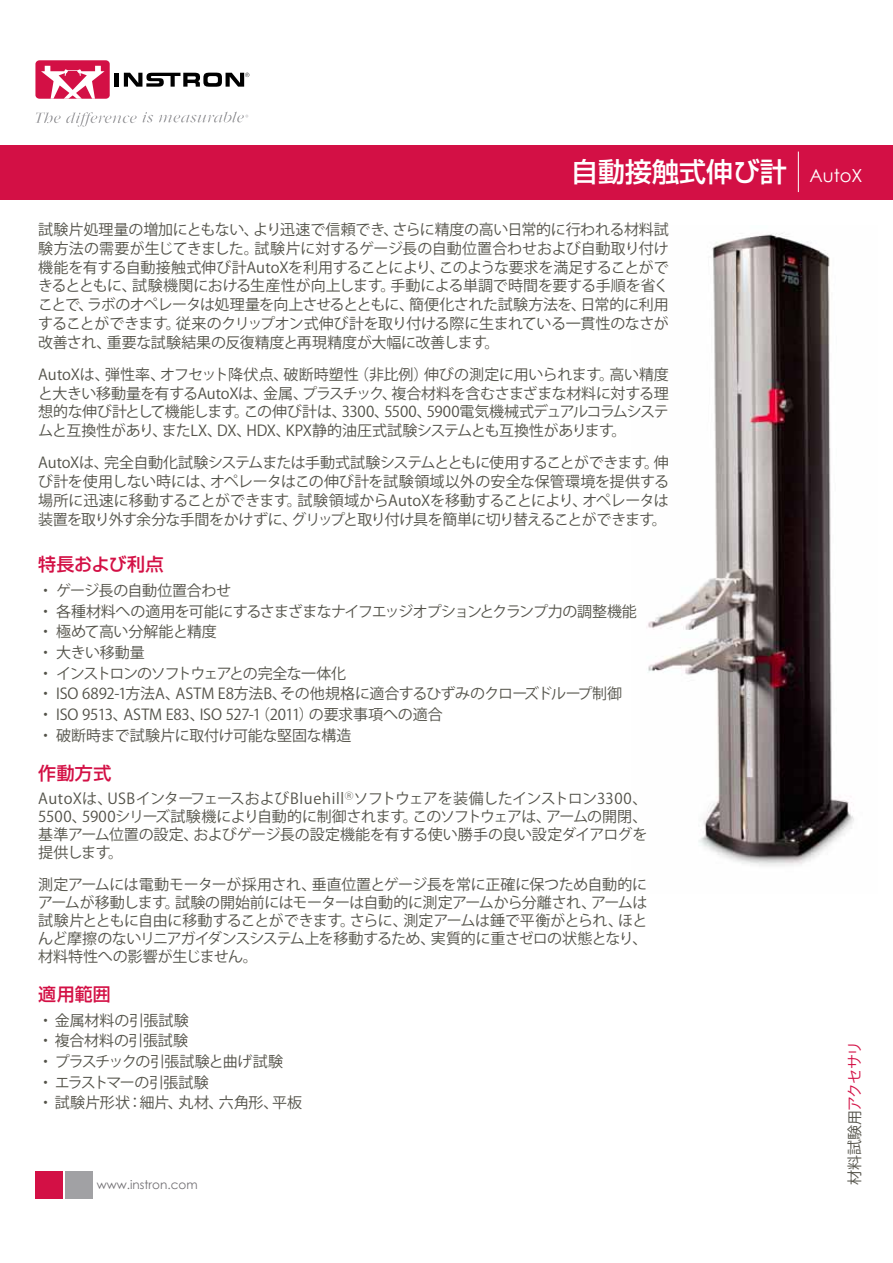
<style>
.page{position:relative;width:893px;height:1263px;background:#fff}
.page>*{position:absolute;margin:0;border:0;box-sizing:border-box;transform-origin:0 0}
.t1{font:500 27px "Shin Go";color:#fff}
.t2{font:500 18px "Shin Go";letter-spacing:.015em;color:#d31045}
.t3{font:15px/18.8px "Koz Go Pro";letter-spacing:-.025em;color:#535249;text-align:justify}
.t4{font:12px "Century Gothic";color:#716f73}
.s1{font-family:"Century Gothic";font-weight:400;font-size:18px}
.s2{color:#d31045}
</style>
<div class="page">
<div style="left:35px;top:60px;width:75px;height:39px;background:#d31045;border-radius:4px"></div>
<svg style="left:41px;top:66px;width:64px;height:33px"></svg>
<hr style="left:115px;top:73px;width:4px;height:14px;background:#000">
<svg style="left:124px;top:73px;width:125px;height:14px"></svg>
<svg style="left:36px;top:112px;width:212px;height:15px"></svg>
<img style="left:648px;top:233px;width:206px;height:633px">
<div style="left:0;top:145px;width:893px;height:54px;background:#d31045"></div>
<hr style="left:798px;top:152px;width:1px;height:40px;background:#fff">
<div style="left:65px;top:1171px;width:27px;height:27px;background:#a1a1a4"></div>
<div style="left:35px;top:1171px;width:27px;height:27px;background:#d31045"></div>
<h1 class="t1" style="left:571px;top:155px;width:293px">自動接触式伸び計 <span class="s1">AutoX</span></h1>
<p class="t3" style="left:38px;top:221px;width:632px">試験片処理量の増加にともない、より迅速で信頼でき、さらに精度の高い日常的に行われる材料試験方法の需要が生じてきました。試験片に対するゲージ長の自動位置合わせおよび自動取り付け機能を有する自動接触式伸び計AutoXを利用することにより、このような要求を満足することができるとともに、試験機関における生産性が向上します。手動による単調で時間を要する手順を省くことで、ラボのオペレータは処理量を向上させるとともに、簡便化された試験方法を、日常的に利用することができます。従来のクリップオン式伸び計を取り付ける際に生まれている一貫性のなさが改善され、重要な試験結果の反復精度と再現精度が大幅に改善します。</p>
<p class="t3" style="left:38px;top:365px;width:632px">AutoXは、弾性率、オフセット降伏点、破断時塑性（非比例）伸びの測定に用いられます。高い精度と大きい移動量を有するAutoXは、金属、プラスチック、複合材料を含むさまざまな材料に対する理想的な伸び計として機能します。この伸び計は、3300、5500、5900電気機械式デュアルコラムシステムと互換性があり、またLX、DX、HDX、KPX静的油圧式試験システムとも互換性があります。</p>
<p class="t3" style="left:38px;top:454px;width:632px">AutoXは、完全自動化試験システムまたは手動式試験システムとともに使用することができます。伸び計を使用しない時には、オペレータはこの伸び計を試験領域以外の安全な保管環境を提供する場所に迅速に移動することができます。試験領域からAutoXを移動することにより、オペレータは装置を取り外す余分な手間をかけずに、グリップと取り付け具を簡単に切り替えることができます。</p>
<p class="t2" style="left:38px;top:552px;width:127px">特長および利点</p>
<p class="t3" style="left:38px;top:580px;width:600px;line-height:20.7px;text-align:left">・ ゲージ長の自動位置合わせ<br>・ 各種材料への適用を可能にするさまざまなナイフエッジオプションとクランプ力の調整機能・ 極めて高い分解能と精度<br>・ 大きい移動量<br>・ インストロンのソフトウェアとの完全な一体化<br>・ ISO 6892-1方法A、ASTM E8方法B、その他規格に適合するひずみのクローズドループ制御・ ISO 9513、ASTM E83、ISO 527-1（2011）の要求事項への適合<br>・ 破断時まで試験片に取付け可能な堅固な構造</p>
<p class="t2" style="left:38px;top:761px;width:75px">作動方式</p>
<p class="t3" style="left:38px;top:790px;width:611px;line-height:18px">AutoXは、USBインターフェースおよびBluehill<sup>Ⓡ</sup>ソフトウェアを装備したインストロン3300、5500、5900シリーズ試験機により自動的に制御されます。このソフトウェアは、アームの開閉、基準アーム位置の設定、およびゲージ長の設定機能を有する使い勝手の良い設定ダイアログを提供します。</p>
<p class="t3" style="left:38px;top:876px;width:611px;line-height:18px">測定アームには電動モーターが採用され、垂直位置とゲージ長を常に正確に保つため自動的にアームが移動します。試験の開始前にはモーターは自動的に測定アームから分離され、アームは試験片とともに自由に移動することができます。さらに、測定アームは錘で平衡がとられ、ほとんど摩擦のないリニアガイダンスシステム上を移動するため、実質的に重さゼロの状態となり、材料特性への影響が生じません。</p>
<p class="t2" style="left:38px;top:982px;width:74px">適用範囲</p>
<p class="t3" style="left:38px;top:1010px;width:265px;line-height:20.7px;text-align:left">・ 金属材料の引張試験<br>・ 複合材料の引張試験<br>・ プラスチックの引張試験と曲げ試験<br>・ エラストマーの引張試験<br>・ 試験片形状：細片、丸材、六角形、平板</p>
<p class="t4" style="left:97px;top:1176px;width:102px">www.instron.com</p>
<p class="t3" style="left:846px;top:1185px;width:146px;rotate:-90deg">材料試験用<span class="s2">アクセサリ</span></p>
</div>
